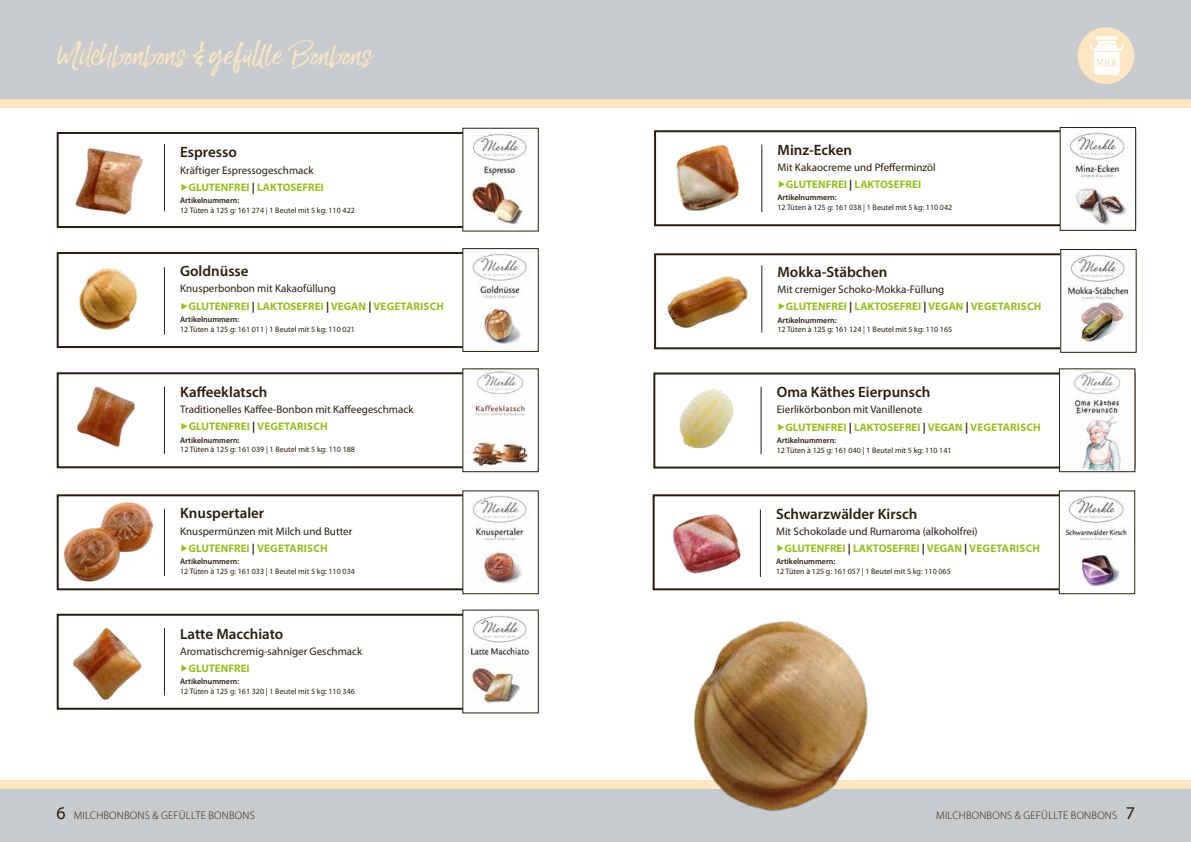
<style>
.page{position:relative;width:1191px;height:842px;background:#fff}
.page>*{position:absolute;margin:0;border:0;box-sizing:border-box;transform-origin:0 0}
.t1{font:37px "Lucky Fellas";color:#fde6c1}
.t2{font:600 15px "Myriad Pro";color:#2c1e0e}
.t3{font:11px/17.2px "Myriad Pro";color:#2c1e0e}
.t4{font:700 11px/17.2px "Myriad Pro";color:#95c11f}
.t5{font:300 11px "Myriad Pro";letter-spacing:.02em;color:#2c1e0e}
.t6{font:8px "Myriad Pro";color:#2c1e0e}
.t7{font:600 8px "Myriad Pro";color:#2c1e0e}
.s1{color:#95c11f}
.s2{font-weight:700;color:#95c11f}
.s3{font-weight:700}
.s4{font-weight:400;color:#2c1e0e}
.s5{color:#2c1e0e}
.s6{font-weight:400;font-size:18px}
</style>
<div class="page">
<div style="left:0;top:784px;width:1191px;height:58px;background:#c8cbce"></div>
<div style="left:0;top:0;width:1191px;height:104px;background:#c8cbce"></div>
<div style="left:0;top:99px;width:1191px;height:9px;background:#fde6c1"></div>
<div style="left:0;top:780px;width:1191px;height:9px;background:#fde6c1"></div>
<div style="left:57px;top:132px;width:482px;height:96px;border:2px solid #2c1e0e"></div>
<div style="left:654px;top:253px;width:482px;height:96px;border:2px solid #2c1e0e"></div>
<div style="left:57px;top:252px;width:482px;height:96px;border:2px solid #2c1e0e"></div>
<div style="left:652px;top:494px;width:482px;height:96px;border:2px solid #2c1e0e"></div>
<div style="left:57px;top:494px;width:482px;height:96px;border:2px solid #2c1e0e"></div>
<div style="left:57px;top:372px;width:482px;height:96px;border:2px solid #2c1e0e"></div>
<div style="left:57px;top:614px;width:482px;height:96px;border:2px solid #2c1e0e"></div>
<div style="left:653px;top:372px;width:482px;height:96px;border:2px solid #2c1e0e"></div>
<div style="left:654px;top:130px;width:482px;height:96px;border:2px solid #2c1e0e"></div>
<img style="left:75px;top:148px;width:68px;height:67px">
<img style="left:74px;top:627px;width:68px;height:73px">
<img style="left:660px;top:253px;width:106px;height:96px">
<img style="left:673px;top:514px;width:68px;height:60px">
<img style="left:676px;top:144px;width:64px;height:67px">
<hr style="left:164px;top:144px;width:1px;height:67px;background:#2c1e0e">
<hr style="left:761px;top:265px;width:1px;height:68px;background:#2c1e0e">
<hr style="left:164px;top:267px;width:1px;height:68px;background:#2c1e0e">
<hr style="left:760px;top:510px;width:1px;height:67px;background:#2c1e0e">
<hr style="left:164px;top:509px;width:1px;height:67px;background:#2c1e0e">
<hr style="left:164px;top:387px;width:1px;height:67px;background:#2c1e0e">
<hr style="left:164px;top:628px;width:1px;height:67px;background:#2c1e0e">
<hr style="left:760px;top:387px;width:1px;height:67px;background:#2c1e0e">
<hr style="left:761px;top:145px;width:1px;height:67px;background:#2c1e0e">
<div style="left:1077px;top:27px;width:57px;height:57px;background:#fde6c1;border-radius:50%"></div>
<svg style="left:1089px;top:36px;width:35px;height:39px"></svg>
<img style="left:79px;top:268px;width:59px;height:62px">
<img style="left:652px;top:584px;width:255px;height:228px">
<img style="left:63px;top:502px;width:91px;height:80px">
<img style="left:77px;top:386px;width:58px;height:61px">
<img style="left:679px;top:389px;width:55px;height:60px">
<div style="left:463px;top:128px;width:75px;height:103px;background:#fff"></div>
<img style="left:472px;top:133px;width:57px;height:92px">
<div style="left:462px;top:128px;width:77px;height:104px;border:1px solid #2c1e0e"></div>
<div style="left:1060px;top:249px;width:76px;height:103px;background:#fff"></div>
<img style="left:1064px;top:254px;width:64px;height:88px">
<div style="left:1060px;top:249px;width:76px;height:104px;border:1px solid #2c1e0e"></div>
<div style="left:463px;top:249px;width:75px;height:102px;background:#fff"></div>
<img style="left:472px;top:253px;width:57px;height:91px">
<div style="left:462px;top:248px;width:77px;height:104px;border:1px solid #2c1e0e"></div>
<div style="left:1059px;top:491px;width:75px;height:103px;background:#fff"></div>
<img style="left:1065px;top:495px;width:62px;height:91px">
<div style="left:1058px;top:490px;width:77px;height:104px;border:1px solid #2c1e0e"></div>
<div style="left:463px;top:491px;width:75px;height:103px;background:#fff"></div>
<img style="left:472px;top:495px;width:57px;height:88px">
<div style="left:462px;top:490px;width:77px;height:104px;border:1px solid #2c1e0e"></div>
<div style="left:463px;top:369px;width:75px;height:103px;background:#fff"></div>
<img style="left:469px;top:370px;width:61px;height:97px">
<div style="left:462px;top:368px;width:77px;height:104px;border:1px solid #2c1e0e"></div>
<div style="left:463px;top:610px;width:75px;height:103px;background:#fff"></div>
<img style="left:470px;top:615px;width:60px;height:88px">
<div style="left:462px;top:610px;width:77px;height:103px;border:1px solid #2c1e0e"></div>
<div style="left:1059px;top:369px;width:75px;height:103px;background:#fff"></div>
<img style="left:1074px;top:370px;width:47px;height:100px">
<div style="left:1059px;top:368px;width:76px;height:104px;border:1px solid #2c1e0e"></div>
<div style="left:1060px;top:128px;width:75px;height:102px;background:#fff"></div>
<img style="left:1069px;top:132px;width:58px;height:93px">
<div style="left:1059px;top:127px;width:77px;height:104px;border:1px solid #2c1e0e"></div>
<h1 class="t1" style="left:57px;top:34px;width:316px">Milchbonbons &amp; gefüllte Bonbons</h1>
<h2 class="t2" style="left:180px;top:143px;width:58px">Espresso</h2>
<h3 class="t3" style="left:180px;top:161px;width:145px">Kräftiger Espressogeschmack <span class="s1">▶</span><span class="s2">GLUTENFREI</span> <span class="s3">|</span> <span class="s2">LAKTOSEFREI</span></h3>
<p class="t7" style="left:180px;top:195px;width:61px">Artikelnummern:</p>
<p class="t6" style="left:180px;top:205px;width:176px">12 Tüten à 125 g: 161 274 | 1 Beutel mit 5 kg: 110 422</p>
<h2 class="t2" style="left:180px;top:262px;width:70px">Goldnüsse</h2>
<h3 class="t4" style="left:180px;top:280px;width:265px"><span class="s4">Knusperbonbon mit Kakaofüllung<br></span>▶GLUTENFREI <span class="s5">|</span> LAKTOSEFREI <span class="s5">|</span> VEGAN <span class="s5">|</span> VEGETARISCH</h3>
<p class="t7" style="left:180px;top:314px;width:61px">Artikelnummern:</p>
<p class="t6" style="left:180px;top:324px;width:176px">12 Tüten à 125 g: 161 011 | 1 Beutel mit 5 kg: 110 021</p>
<h2 class="t2" style="left:180px;top:382px;width:89px">Kaffeeklatsch</h2>
<h3 class="t3" style="left:180px;top:401px;width:235px">Traditionelles Kaffee-Bonbon mit Kaffeegeschmack <span class="s1">▶</span><span class="s2">GLUTENFREI</span> <span class="s3">|</span> <span class="s2">VEGETARISCH</span></h3>
<p class="t7" style="left:180px;top:435px;width:61px">Artikelnummern:</p>
<p class="t6" style="left:180px;top:445px;width:176px">12 Tüten à 125 g: 161 039 | 1 Beutel mit 5 kg: 110 188</p>
<h2 class="t2" style="left:180px;top:504px;width:86px">Knuspertaler</h2>
<h3 class="t3" style="left:180px;top:522px;width:174px">Knuspermünzen mit Milch und Butter <span class="s1">▶</span><span class="s2">GLUTENFREI</span> <span class="s3">|</span> <span class="s2">VEGETARISCH</span></h3>
<p class="t7" style="left:180px;top:556px;width:61px">Artikelnummern:</p>
<p class="t6" style="left:180px;top:566px;width:176px">12 Tüten à 125 g: 161 033 | 1 Beutel mit 5 kg: 110 034</p>
<h2 class="t2" style="left:180px;top:624px;width:105px">Latte Macchiato</h2>
<h3 class="t3" style="left:180px;top:642px;width:184px">Aromatischcremig-sahniger Geschmack <span class="s1">▶</span><span class="s2">GLUTENFREI</span></h3>
<p class="t7" style="left:180px;top:677px;width:61px">Artikelnummern:</p>
<p class="t6" style="left:180px;top:686px;width:176px">12 Tüten à 125 g: 161 320 | 1 Beutel mit 5 kg: 110 346</p>
<h2 class="t2" style="left:777px;top:140px;width:76px">Minz-Ecken</h2>
<h3 class="t3" style="left:777px;top:158px;width:160px">Mit Kakaocreme und Pfefferminzöl <span class="s1">▶</span><span class="s2">GLUTENFREI</span> <span class="s3">|</span> <span class="s2">LAKTOSEFREI</span></h3>
<p class="t7" style="left:777px;top:193px;width:61px">Artikelnummern:</p>
<p class="t6" style="left:777px;top:202px;width:176px">12 Tüten à 125 g: 161 038 | 1 Beutel mit 5 kg: 110 042</p>
<h2 class="t2" style="left:777px;top:262px;width:111px">Mokka-Stäbchen</h2>
<h3 class="t4" style="left:777px;top:280px;width:265px"><span class="s4">Mit cremiger Schoko-Mokka-Füllung<br></span>▶GLUTENFREI <span class="s5">|</span> LAKTOSEFREI <span class="s5">|</span> VEGAN <span class="s5">|</span> VEGETARISCH</h3>
<p class="t7" style="left:777px;top:315px;width:61px">Artikelnummern:</p>
<p class="t6" style="left:777px;top:325px;width:176px">12 Tüten à 125 g: 161 124 | 1 Beutel mit 5 kg: 110 165</p>
<h2 class="t2" style="left:777px;top:383px;width:155px">Oma Käthes Eierpunsch</h2>
<h3 class="t4" style="left:777px;top:401px;width:265px"><span class="s4">Eierlikörbonbon mit Vanillenote<br></span>▶GLUTENFREI <span class="s5">|</span> LAKTOSEFREI <span class="s5">|</span> VEGAN <span class="s5">|</span> VEGETARISCH</h3>
<p class="t7" style="left:777px;top:435px;width:61px">Artikelnummern:</p>
<p class="t6" style="left:777px;top:445px;width:176px">12 Tüten à 125 g: 161 040 | 1 Beutel mit 5 kg: 110 141</p>
<h2 class="t2" style="left:776px;top:504px;width:143px">Schwarzwälder Kirsch</h2>
<h3 class="t3" style="left:776px;top:522px;width:265px">Mit Schokolade und Rumaroma (alkoholfrei) <span class="s1">▶</span><span class="s2">GLUTENFREI</span> <span class="s3">|</span> <span class="s2">LAKTOSEFREI</span> <span class="s3">|</span> <span class="s2">VEGAN</span> <span class="s3">|</span> <span class="s2">VEGETARISCH</span></h3>
<p class="t7" style="left:776px;top:556px;width:61px">Artikelnummern:</p>
<p class="t6" style="left:776px;top:566px;width:176px">12 Tüten à 125 g: 161 057 | 1 Beutel mit 5 kg: 110 065</p>
<h3 class="t5" style="left:57px;top:810px;width:200px"><span class="s6">6</span> MILCHBONBONS &amp; GEFÜLLTE BONBONS</h3>
<h3 class="t5" style="left:936px;top:810px;width:200px">MILCHBONBONS &amp; GEFÜLLTE BONBONS <span class="s6">7</span></h3>
</div>
